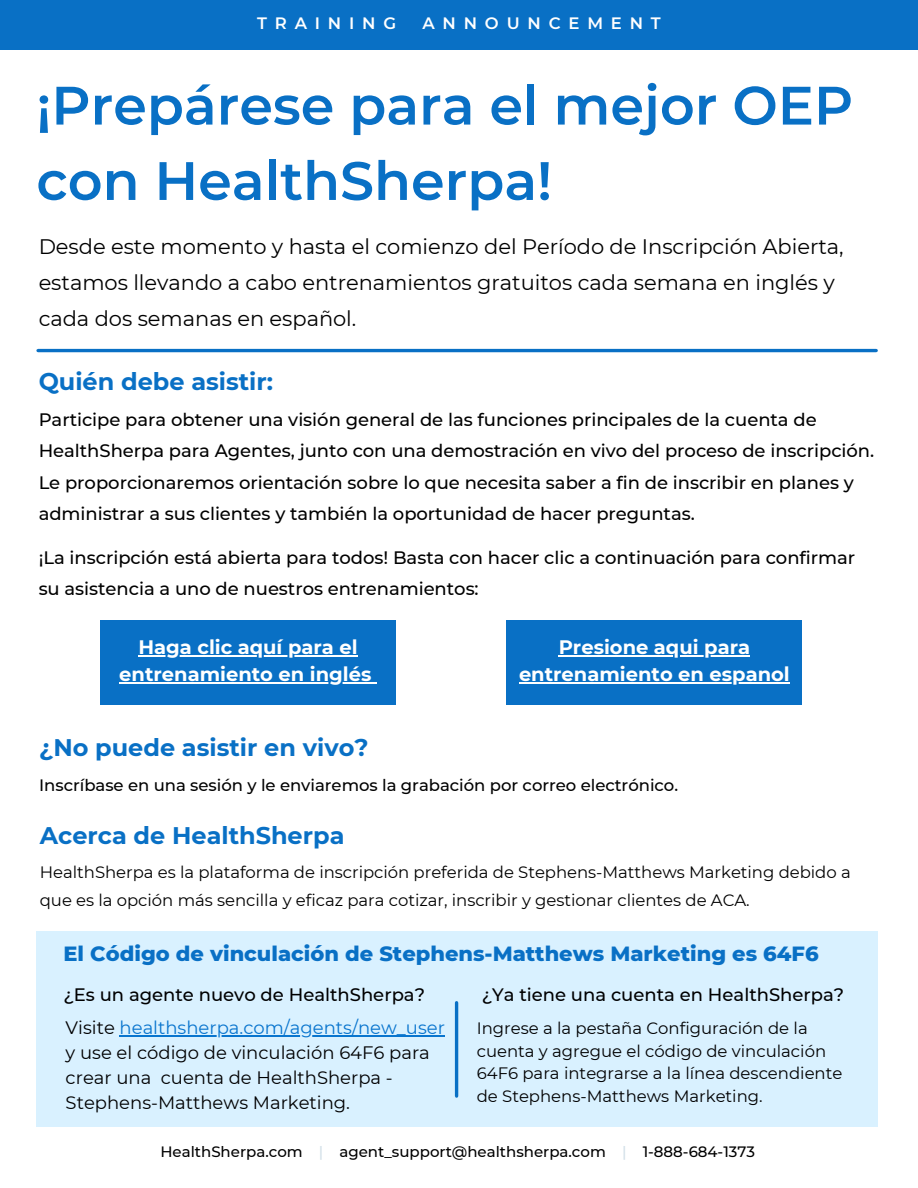
<style>
.page{position:relative;width:918px;height:1188px;background:#fff}
.page>*{position:absolute;margin:0;border:0;box-sizing:border-box;transform-origin:0 0}
.t1{font:600 54px/75.3px "Montserrat";color:#0970c5}
.t2{font:700 24px "Montserrat";color:#0970c5}
.t3{font:21px/36px "Montserrat";color:#000}
.t4{font:800 21px "Montserrat";color:#0970c5}
.t5{font:700 19.5px/27px "Montserrat";color:#fff;text-align:center}
.t6{font:500 18px/31.2px "Montserrat";color:#000}
.t7{font:18px/24.8px "Montserrat";color:#000}
.t8{font:16.5px/22.5px "Montserrat";color:#000}
.t9{font:500 16.5px "Montserrat";color:#000}
.t10{font:600 16.5px "Montserrat";letter-spacing:.475em;color:#fff}
.t11{font:500 15px "Montserrat";color:#000}
.s1{color:#0975ce}
.s2{color:#d3e0e8}
</style>
<div class="page">
<div style="left:0;top:0;width:918px;height:50px;background:#0970c5"></div>
<hr style="left:38px;top:349px;width:838px;height:3px;background:#0970c5">
<div style="left:100px;top:620px;width:296px;height:84px;background:#0970c5"></div>
<div style="left:506px;top:620px;width:296px;height:84px;background:#0970c5"></div>
<hr style="left:139px;top:655px;width:219px;height:2px;background:#fff">
<hr style="left:119px;top:682px;width:252px;height:2px;background:#fff">
<svg style="left:371px;top:682px;width:6px;height:2px"></svg>
<hr style="left:559px;top:655px;width:191px;height:2px;background:#fff">
<hr style="left:519px;top:682px;width:271px;height:2px;background:#fff">
<div style="left:36px;top:931px;width:842px;height:196px;background:#d9f1ff"></div>
<hr style="left:455px;top:1003px;width:3px;height:93px;background:#0970c5">
<hr style="left:120px;top:1035px;width:325px;height:2px;background:#0975ce">
<p class="t10" style="left:257px;top:13px;width:141px">TRAINING</p>
<p class="t10" style="left:422px;top:13px;width:240px">ANNOUNCEMENT</p>
<p class="t1" style="left:36px;top:68px;width:818px">¡Prepárese para el mejor OEP con HealthSherpa!</p>
<p class="t3" style="left:39px;top:229px;width:807px">Desde este momento y hasta el comienzo del Período de Inscripción Abierta, estamos llevando a cabo entrenamientos gratuitos cada semana en inglés y cada dos semanas en español.</p>
<p class="t2" style="left:39px;top:366px;width:236px">Quién debe asistir:</p>
<p class="t6" style="left:39px;top:404px;width:837px">Participe para obtener una visión general de las funciones principales de la cuenta de HealthSherpa para Agentes, junto con una demostración en vivo del proceso de inscripción.<br>Le proporcionaremos orientación sobre lo que necesita saber a fin de inscribir en planes y administrar a sus clientes y también la oportunidad de hacer preguntas.</p>
<p class="t6" style="left:39px;top:542px;width:818px">¡La inscripción está abierta para todos! Basta con hacer clic a continuación para confirmar su asistencia a uno de nuestros entrenamientos:</p>
<p class="t5" style="left:119px;top:634px;width:254px">Haga clic aquí para el entrenamiento en inglés</p>
<p class="t5" style="left:519px;top:634px;width:272px">Presione aqui para entrenamiento en espanol</p>
<p class="t2" style="left:39px;top:733px;width:331px">¿No puede asistir en vivo?</p>
<p class="t9" style="left:39px;top:775px;width:640px">Inscríbase en una sesión y le enviaremos la grabación por correo electrónico.</p>
<p class="t2" style="left:40px;top:820px;width:306px">Acerca de HealthSherpa</p>
<p class="t8" style="left:40px;top:858px;width:812px;line-height:28.2px">HealthSherpa es la plataforma de inscripción preferida de Stephens-Matthews Marketing debido a que es la opción más sencilla y eficaz para cotizar, inscribir y gestionar clientes de ACA.</p>
<p class="t4" style="left:64px;top:941px;width:757px">El Código de vinculación de Stephens-Matthews Marketing es 64F6</p>
<p class="t6" style="left:64px;top:979px;width:363px">¿Es un agente nuevo de HealthSherpa?</p>
<p class="t6" style="left:482px;top:979px;width:364px">¿Ya tiene una cuenta en HealthSherpa?</p>
<p class="t7" style="left:66px;top:1015px;width:381px">Visite <span class="s1">healthsherpa.com/agents/new_user </span>y use el código de vinculación 64F6 para crear una cuenta de HealthSherpa - Stephens-Matthews Marketing.</p>
<p class="t8" style="left:477px;top:1017px;width:367px">Ingrese a la pestaña Configuración de la cuenta y agregue el código de vinculación 64F6 para integrarse a la línea descendiente de Stephens-Matthews Marketing.</p>
<p class="t11" style="left:160px;top:1142px;width:596px">HealthSherpa.com <span class="s2">|</span> agent_support@healthsherpa.com <span class="s2">|</span> 1-888-684-1373</p>
</div>
